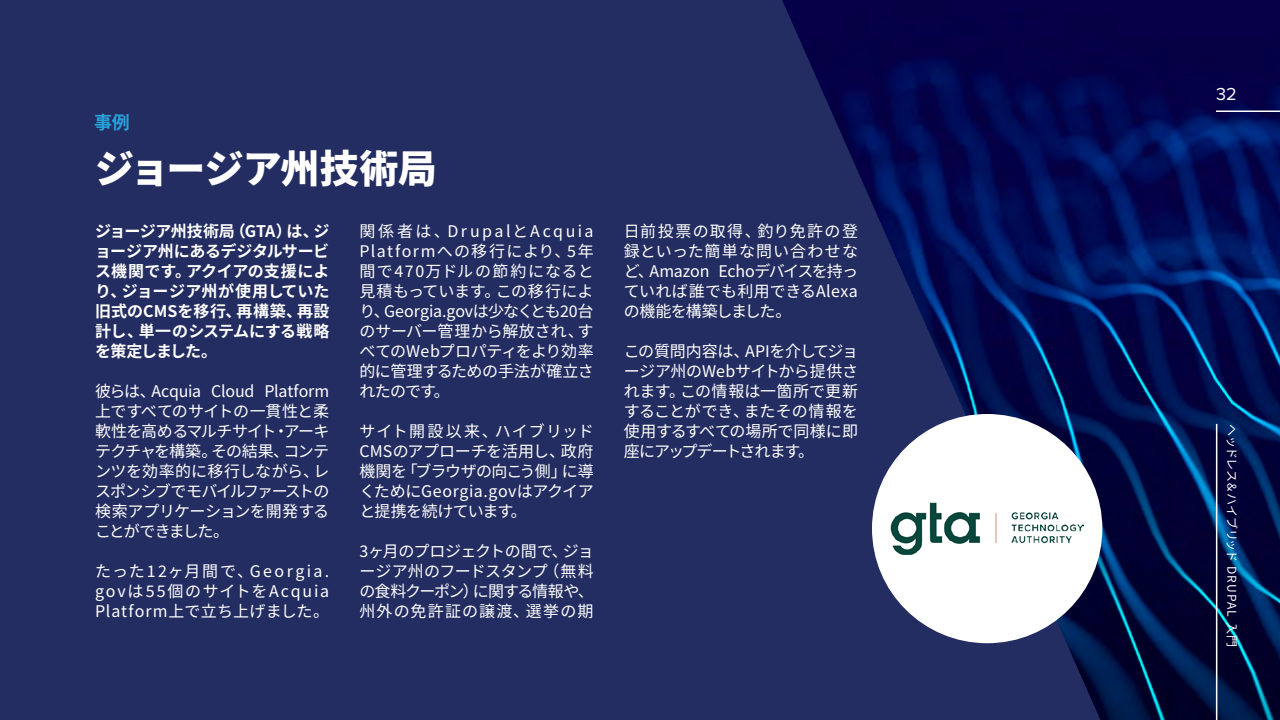
<style>
.page{position:relative;width:1280px;height:720px;background:#fff}
.page>*{position:absolute;margin:0;border:0;box-sizing:border-box;transform-origin:0 0}
.t1{font:900 39px "Noto Sans CJ Kjp";letter-spacing:-.02em;color:#fff}
.t2{font:700 18px "Noto Sans CJ Kjp";color:#26a4dd}
.t3{font:18px "Proxima Nova";color:#fff}
.t4{font:16px/20px "Noto Sans CJ Kjp";letter-spacing:-.015em;color:#fff;text-align:justify}
.t5{font:700 16px/20px "Noto Sans CJ Kjp";letter-spacing:.005em;color:#fff;text-align:justify}
.t6{font:12px "Noto Sans CJ Kjp";letter-spacing:-.005em;color:#fff}
</style>
<div class="page">
<div style="left:0;top:0;width:782px;height:720px;background:#232d61"></div>
<img style="left:782px;top:0;width:498px;height:720px">
<div style="left:872px;top:414px;width:230px;height:229px;background:#fff;border-radius:50%"></div>
<img style="left:891px;top:502px;width:193px;height:53px">
<hr style="left:1216px;top:110px;width:64px;height:2px;background:#fff">
<hr style="left:1216px;top:424px;width:1px;height:296px;background:#fff">
<p class="t2" style="left:94px;top:112px;width:37px">事例</p>
<h1 class="t1" style="left:95px;top:147px;width:343px">ジョージア州技術局</h1>
<p class="t5" style="left:95px;top:222px;width:236px">ジョージア州技術局（GTA）は、ジョージア州にあるデジタルサービス機関です。アクイアの支援により、ジョージア州が使用していた旧式のCMSを移行、再構築、再設計し、単一のシステムにする戦略を策定しました。</p>
<p class="t4" style="left:95px;top:382px;width:236px">彼らは、Acquia Cloud Platform上ですべてのサイトの一貫性と柔軟性を高めるマルチサイト・アーキテクチャを構築。その結果、コンテンツを効率的に移行しながら、レスポンシブでモバイルファーストの検索アプリケーションを開発することができました。</p>
<p class="t4" style="left:95px;top:562px;width:236px">たった12ヶ月間で、Georgia. govは55個のサイトをAcquia Platform上で立ち上げました。</p>
<p class="t4" style="left:359px;top:222px;width:236px">関係者は、DrupalとAcquia Platformへの移行により、5年間で470万ドルの節約になると見積もっています。この移行により、Georgia.govは少なくとも20台のサーバー管理から解放され、すべてのWebプロパティをより効率的に管理するための手法が確立されたのです。</p>
<p class="t4" style="left:359px;top:422px;width:236px">サイト開設以来、ハイブリッドCMSのアプローチを活用し、政府機関を「ブラウザの向こう側」に導くためにGeorgia.govはアクイアと提携を続けています。</p>
<p class="t4" style="left:359px;top:542px;width:236px">3ヶ月のプロジェクトの間で、ジョージア州のフードスタンプ（無料の食料クーポン）に関する情報や、州外の免許証の譲渡、選挙の期</p>
<p class="t4" style="left:624px;top:222px;width:236px">日前投票の取得、釣り免許の登録といった簡単な問い合わせなど、Amazon Echoデバイスを持っていれば誰でも利用できるAlexaの機能を構築しました。</p>
<p class="t4" style="left:624px;top:342px;width:236px">この質問内容は、APIを介してジョージア州のWebサイトから提供されます。この情報は一箇所で更新することができ、またその情報を使用するすべての場所で同様に即座にアップデートされます。</p>
<p class="t3" style="left:1216px;top:81px;width:22px">32</p>
<p class="t6" style="left:1239px;top:424px;width:225px;rotate:90deg">ヘッドレス＆ハイブリッド DRUPAL 入門</p>
</div>
